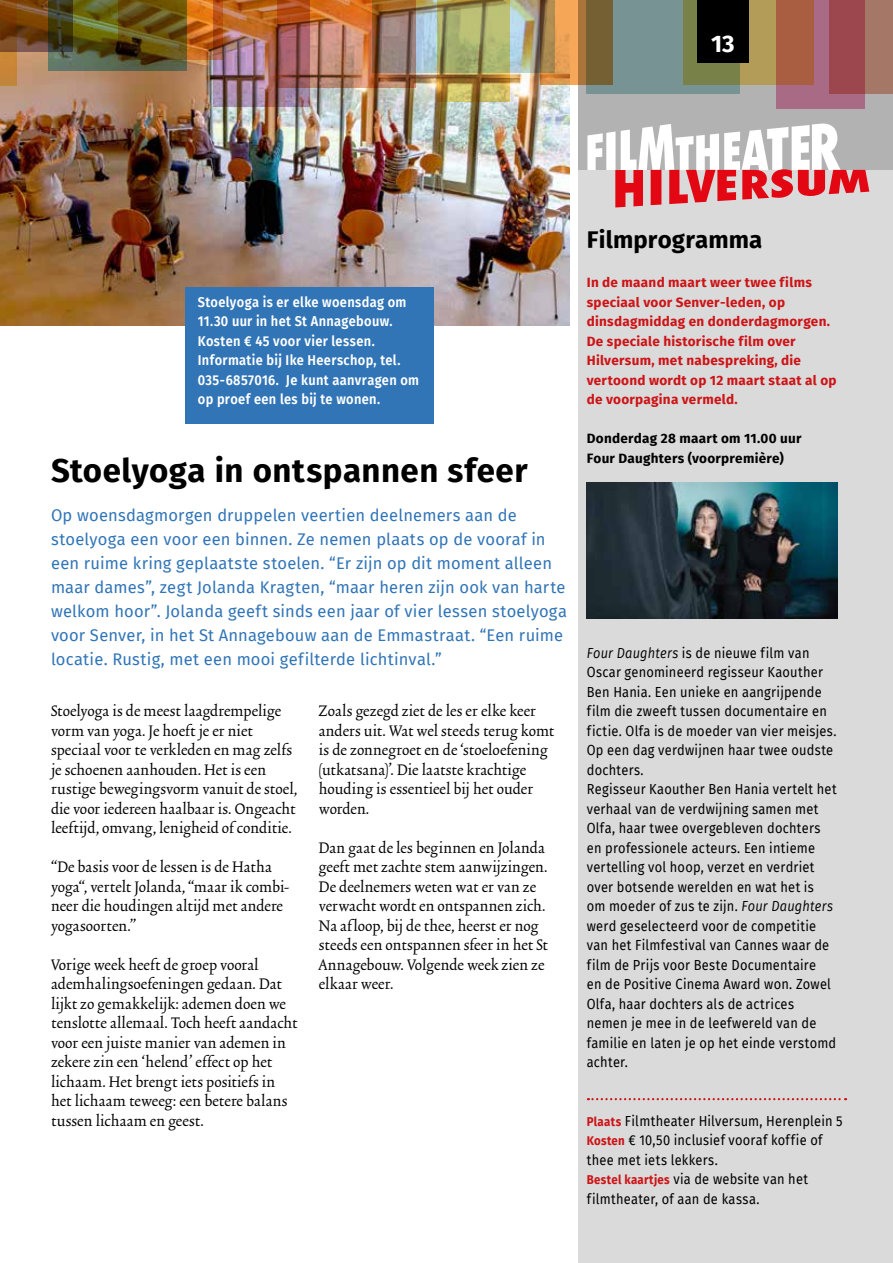
<style>
.page{position:relative;width:893px;height:1263px;background:#fff}
.page>*{position:absolute;margin:0;border:0;box-sizing:border-box;transform-origin:0 0}
.t1{font:700 33px "Fira Sans";letter-spacing:.015em;color:#000}
.t2{font:700 24px "Fira Sans";letter-spacing:.005em;color:#000}
.t3{font:700 24px "Fira Sans";color:#fff}
.t4{font:18px/19.5px "Trinite No 2 Rom Con";letter-spacing:.01em;color:#000}
.t5{font:16.5px/24px "Fira Sans";letter-spacing:.01em;color:#3175b7}
.t6{font:14.25px/19.5px "Fira Sans";letter-spacing:.015em;color:#000;scale:.9 1}
.t7{font:600 14.25px/19.5px "Fira Sans";letter-spacing:.025em;color:#fff;scale:.9 1}
.t8{font:700 13.5px/19.5px "Fira Sans";letter-spacing:.02em;color:#cd1316}
.t9{font:700 13.5px/19.5px "Fira Sans";letter-spacing:.02em;color:#000}
.s1{font-style:italic}
.s2{font-weight:700;font-size:12.75px;color:#cd1316}
</style>
<div class="page">
<img style="left:0;top:51px;width:569px;height:274px">
<div style="left:578px;top:0;width:315px;height:170px;background:#b3b2b2"></div>
<img style="left:310px;top:0;width:106px;height:87px">
<img style="left:372px;top:0;width:168px;height:72px">
<img style="left:437px;top:0;width:73px;height:102px">
<img style="left:214px;top:0;width:96px;height:106px">
<svg style="left:48px;top:0;width:139px;height:71px;background:#5d6333"></svg>
<img style="left:118px;top:0;width:105px;height:59px">
<div style="left:0;top:0;width:17px;height:85px;background:#c98636"></div>
<svg style="left:0;top:0;width:72px;height:51px;background:#624017"></svg>
<div style="left:683px;top:0;width:131px;height:85px;background:#b39c57"></div>
<svg style="left:540px;top:0;width:47px;height:85px;background:#c78c4b"></svg>
<svg style="left:587px;top:0;width:153px;height:94px;background:#768572"></svg>
<svg style="left:776px;top:0;width:89px;height:109px;background:#a96362"></svg>
<svg style="left:829px;top:0;width:64px;height:94px;background:#9f5c57"></svg>
<div style="left:697px;top:0;width:51px;height:62px;background:#000"></div>
<div style="left:578px;top:170px;width:315px;height:1093px;background:#dadada"></div>
<svg style="left:587px;top:124px;width:282px;height:83px"></svg>
<svg style="left:588px;top:1098px;width:258px;height:2px"></svg>
<img style="left:587px;top:482px;width:251px;height:137px">
<div style="left:185px;top:287px;width:249px;height:137px;background:#3175b7"></div>
<h2 class="t3" style="left:711px;top:24px;width:25px">13</h2>
<p class="t7" style="left:198px;top:291px;width:247px">Stoelyoga is er elke woensdag om<br>11.30 uur in het St Annagebouw.<br>Kosten € 45 voor vier lessen.<br>Informatie bij Ike Heerschop, tel.<br>035-6857016. Je kunt aanvragen om op proef een les bij te wonen.</p>
<h1 class="t1" style="left:51px;top:443px;width:478px">Stoelyoga in ontspannen sfeer</h1>
<p class="t5" style="left:51px;top:503px;width:517px">Op woensdagmorgen druppelen veertien deelnemers aan de stoelyoga een voor een binnen. Ze nemen plaats op de vooraf in een ruime kring geplaatste stoelen. “Er zijn op dit moment alleen maar dames”, zegt Jolanda Kragten, “maar heren zijn ook van harte welkom hoor”. Jolanda geeft sinds een jaar of vier lessen stoelyoga voor Senver, in het St Annagebouw aan de Emmastraat. “Een ruime locatie. Rustig, met een mooi gefilterde lichtinval.”</p>
<p class="t4" style="left:51px;top:702px;width:248px">Stoelyoga is de meest laagdrempelige vorm van yoga. Je hoeft je er niet speciaal voor te verkleden en mag zelfs je schoenen aanhouden. Het is een rustige bewegingsvorm vanuit de stoel, die voor iedereen haalbaar is. Ongeacht leeftijd, omvang, lenigheid of conditie.</p>
<p class="t4" style="left:51px;top:858px;width:240px">“De basis voor de lessen is de Hatha yoga“, vertelt Jolanda, “maar ik combi&shy;neer die houdingen altijd met andere yogasoorten.”</p>
<p class="t4" style="left:51px;top:956px;width:248px">Vorige week heeft de groep vooral ademhalingsoefeningen gedaan. Dat lijkt zo gemakkelijk: ademen doen we tenslotte allemaal. Toch heeft aandacht voor een juiste manier van ademen in zekere zin een ‘helend’ effect op het lichaam. Het brengt iets positiefs in het lichaam teweeg: een betere balans tussen lichaam en geest.</p>
<p class="t4" style="left:319px;top:702px;width:237px">Zoals gezegd ziet de les er elke keer anders uit. Wat wel steeds terug komt is de zonnegroet en de ‘stoeloefening (utkatsana)’. Die laatste krachtige houding is essentieel bij het ouder worden.</p>
<p class="t4" style="left:319px;top:839px;width:231px">Dan gaat de les beginnen en Jolanda geeft met zachte stem aanwijzingen.<br>De deelnemers weten wat er van ze verwacht wordt en ontspannen zich.<br>Na afloop, bij de thee, heerst er nog steeds een ontspannen sfeer in het St<br>Annagebouw. Volgende week zien ze elkaar weer.</p>
<h2 class="t2" style="left:587px;top:219px;width:177px">Filmprogramma</h2>
<p class="t8" style="left:587px;top:272px;width:251px">In de maand maart weer twee films speciaal voor Senver-leden, op dinsdagmiddag en donderdagmorgen.<br>De speciale historische film over<br>Hilversum, met nabespreking, die vertoond wordt op 12 maart staat al op de voorpagina vermeld.</p>
<p class="t9" style="left:587px;top:428px;width:216px">Donderdag 28 maart om 11.00 uur<br>Four Daughters (voorpremière)</p>
<p class="t6" style="left:587px;top:642px;width:279px"><span class="s1">Four Daughters</span> is de nieuwe film van Oscar genomineerd regisseur Kaouther Ben Hania. Een unieke en aangrijpende film die zweeft tussen documentaire en fictie. Olfa is de moeder van vier meisjes.<br>Op een dag verdwijnen haar twee oudste dochters.<br>Regisseur Kaouther Ben Hania vertelt het verhaal van de verdwijning samen met Olfa, haar twee overgebleven dochters en professionele acteurs. Een intieme vertelling vol hoop, verzet en verdriet over botsende werelden en wat het is<br>om moeder of zus te zijn. <span class="s1">Four Daughters </span>werd geselecteerd voor de competitie van het Filmfestival van Cannes waar de film de Prijs voor Beste Documentaire<br>en de Positive Cinema Award won. Zowel Olfa, haar dochters als de actrices nemen je mee in de leefwereld van de familie en laten je op het einde verstomd achter.</p>
<p class="t6" style="left:587px;top:1110px;width:286px"><span class="s2">Plaats</span> Filmtheater Hilversum, Herenplein 5<br><span class="s2">Kosten</span> € 10,50 inclusief vooraf koffie of thee met iets lekkers.<br><span class="s2">Bestel kaartjes</span> via de website van het filmtheater, of aan de kassa.</p>
</div>
